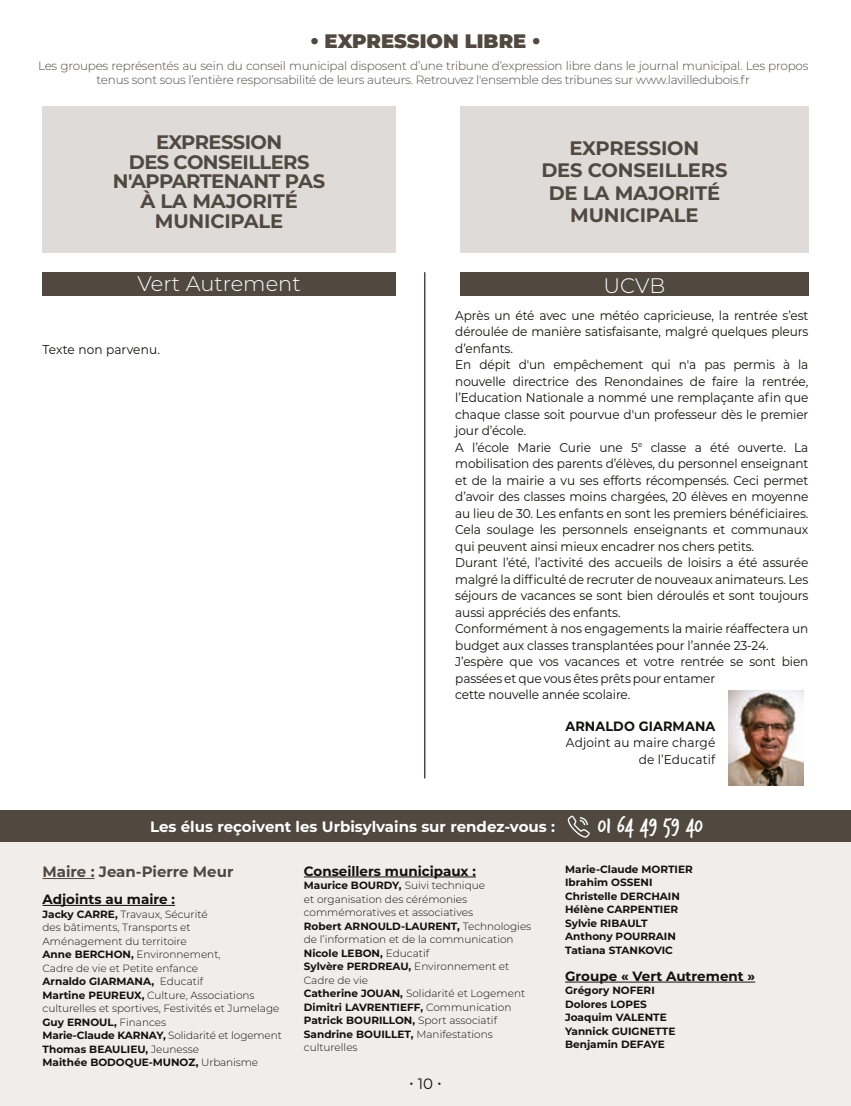
<style>
.page{position:relative;width:851px;height:1106px;background:#fff}
.page>*{position:absolute;margin:0;border:0;box-sizing:border-box;transform-origin:0 0}
.t1{font:24px "Trash Hand";color:#fff}
.t2{font:300 21px "Montserrat";color:#fff}
.t3{font:700 19.5px/19.5px "Montserrat";letter-spacing:-.03em;color:#514840;text-align:center}
.t4{font:700 19.5px/22.5px "Montserrat";letter-spacing:-.01em;color:#514840;text-align:center}
.t5{font:900 19.5px "Montserrat";color:#514840}
.t6{font:700 15px "Montserrat";color:#fff}
.t7{font:700 15px "Montserrat";color:#514840}
.t8{font:15px "Montserrat";color:#11110f}
.t9{font:700 13.5px "Montserrat";color:#11110f}
.t10{font:700 13.5px "Montserrat";color:#11110f;scale:.95 1}
.t11{font:12.75px/16.5px "Montserrat";letter-spacing:-.01em;color:#11110f;scale:.95 1}
.t12{font:12.75px/16.5px "Montserrat";letter-spacing:.01em;color:#11110f;text-align:right;scale:.95 1}
.t13{font:300 12px/13.5px "Montserrat";letter-spacing:-.02em;color:#514840;text-align:center}
.t14{font:300 10.5px/13.5px "Montserrat";color:#11110f}
.t15{font:700 10.5px/13.5px "Montserrat";color:#11110f}
.s1{font-weight:700}
</style>
<div class="page">
<div style="left:0;top:825px;width:850px;height:281px;background:#f1edeb"></div>
<div style="left:0;top:810px;width:850px;height:31px;background:#514840"></div>
<svg style="left:567px;top:815px;width:22px;height:22px"></svg>
<div style="left:460px;top:106px;width:348px;height:146px;background:#dedbd9"></div>
<div style="left:460px;top:272px;width:348px;height:24px;background:#514840"></div>
<div style="left:43px;top:272px;width:352px;height:24px;background:#514840"></div>
<div style="left:43px;top:106px;width:352px;height:146px;background:#dedbd9"></div>
<hr style="left:424px;top:272px;width:1px;height:506px;background:#514840">
<hr style="left:43px;top:878px;width:52px;height:1px;background:#514840">
<hr style="left:43px;top:905px;width:132px;height:1px;background:#11110f">
<hr style="left:304px;top:876px;width:172px;height:1px;background:#11110f">
<hr style="left:565px;top:981px;width:190px;height:1px;background:#11110f">
<img style="left:728px;top:690px;width:75px;height:95px">
<h3 class="t5" style="left:310px;top:26px;width:232px">• EXPRESSION LIBRE •</h3>
<p class="t13" style="left:38px;top:59px;width:771px">Les groupes représentés au sein du conseil municipal disposent d’une tribune d’expression libre dans le journal municipal. Les propos tenus sont sous l’entière responsabilité de leurs auteurs. Retrouvez l'ensemble des tribunes sur www.lavilledubois.fr</p>
<h3 class="t3" style="left:113px;top:132px;width:214px">EXPRESSION<br>DES CONSEILLERS<br>N'APPARTENANT PAS<br>À LA MAJORITÉ<br>MUNICIPALE</h3>
<h2 class="t2" style="left:137px;top:269px;width:165px">Vert Autrement</h2>
<p class="t12" style="left:43px;top:341px;width:125px">Texte non parvenu.</p>
<h3 class="t4" style="left:541px;top:136px;width:187px">EXPRESSION<br>DES CONSEILLERS<br>DE LA MAJORITÉ<br>MUNICIPALE</h3>
<h2 class="t2" style="left:603px;top:271px;width:64px">UCVB</h2>
<p class="t11" style="left:455px;top:306px;width:373px">Après un été avec une météo capricieuse, la rentrée s’est déroulée de manière satisfaisante, malgré quelques pleurs d’enfants.<br>En dépit d'un empêchement qui n'a pas permis à la nouvelle directrice des Renondaines de faire la rentrée, l’Education Nationale a nommé une remplaçante afin que chaque classe soit pourvue d'un professeur dès le premier jour d’école.<br>A l’école Marie Curie une 5<sup>e</sup> classe a été ouverte. La mobilisation des parents d’élèves, du personnel enseignant et de la mairie a vu ses efforts récompensés. Ceci permet d’avoir des classes moins chargées, 20 élèves en moyenne au lieu de 30. Les enfants en sont les premiers bénéficiaires.<br>Cela soulage les personnels enseignants et communaux qui peuvent ainsi mieux encadrer nos chers petits.<br>Durant l’été, l’activité des accueils de loisirs a été assurée malgré la difficulté de recruter de nouveaux animateurs. Les séjours de vacances se sont bien déroulés et sont toujours aussi appréciés des enfants.<br>Conformément à nos engagements la mairie réaffectera un budget aux classes transplantées pour l’année 23-24.<br>J’espère que vos vacances et votre rentrée se sont bien passées et que vous êtes prêts pour entamer<br>cette nouvelle année scolaire.</p>
<p class="t10" style="left:565px;top:716px;width:159px">ARNALDO GIARMANA</p>
<p class="t12" style="left:566px;top:734px;width:159px">Adjoint au maire chargé de l’Educatif</p>
<p class="t6" style="left:150px;top:815px;width:406px">Les élus reçoivent les Urbisylvains sur rendez-vous :</p>
<h1 class="t1" style="left:598px;top:813px;width:106px">01 64 49 59 40</h1>
<p class="t7" style="left:43px;top:861px;width:192px">Maire : Jean-Pierre Meur</p>
<p class="t9" style="left:43px;top:889px;width:134px">Adjoints au maire :</p>
<p class="t14" style="left:43px;top:906px;width:241px"><span class="s1">Jacky CARRE,</span> Travaux, Sécurité<br>des bâtiments, Transports et<br>Aménagement du territoire<br><span class="s1">Anne BERCHON,</span> Environnement,<br>Cadre de vie et Petite enfance<br><span class="s1">Arnaldo GIARMANA,</span> Educatif<br><span class="s1">Martine PEUREUX,</span> Culture, Associations culturelles et sportives, Festivités et Jumelage <span class="s1">Guy ERNOUL,</span> Finances<br><span class="s1">Marie-Claude KARNAY,</span> Solidarité et logement <span class="s1">Thomas BEAULIEU,</span> Jeunesse<br><span class="s1">Maithée BODOQUE-MUNOZ,</span> Urbanisme</p>
<p class="t9" style="left:304px;top:861px;width:174px">Conseillers municipaux :</p>
<p class="t14" style="left:304px;top:878px;width:229px"><span class="s1">Maurice BOURDY,</span> Suivi technique<br>et organisation des cérémonies commémoratives et associatives<br><span class="s1">Robert ARNOULD-LAURENT,</span> Technologies de l’information et de la communication<br><span class="s1">Nicole LEBON,</span> Educatif<br><span class="s1">Sylvère PERDREAU,</span> Environnement et<br>Cadre de vie<br><span class="s1">Catherine JOUAN,</span> Solidarité et Logement<br><span class="s1">Dimitri LAVRENTIEFF,</span> Communication<br><span class="s1">Patrick BOURILLON,</span> Sport associatif<br><span class="s1">Sandrine BOUILLET,</span> Manifestations culturelles</p>
<p class="t8" style="left:409px;top:1073px;width:34px">• 10 •</p>
<p class="t15" style="left:565px;top:861px;width:129px">Marie-Claude MORTIER<br>Ibrahim OSSENI<br>Christelle DERCHAIN<br>Hélène CARPENTIER<br>Sylvie RIBAULT<br>Anthony POURRAIN<br>Tatiana STANKOVIC</p>
<p class="t9" style="left:565px;top:966px;width:191px">Groupe « Vert Autrement »</p>
<p class="t15" style="left:565px;top:983px;width:112px">Grégory NOFERI<br>Dolores LOPES<br>Joaquim VALENTE<br>Yannick GUIGNETTE<br>Benjamin DEFAYE</p>
</div>
